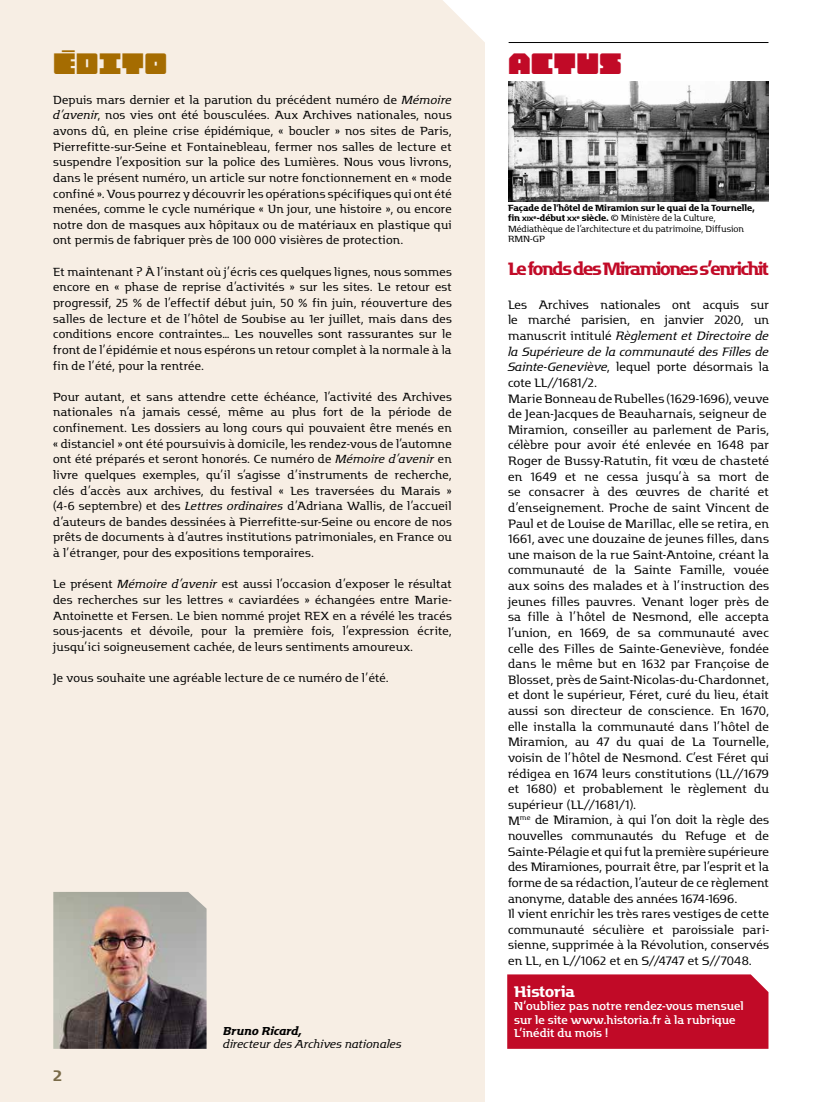
<style>
.page{position:relative;width:840px;height:1102px;background:#fff}
.page>*{position:absolute;margin:0;border:0;box-sizing:border-box;transform-origin:0 0}
.t1{font:25px "Archives Pro Standard";color:#c10a27}
.t2{font:25px "Archives Pro Standard";color:#a56c01}
.t3{font:500 17.5px "Motter Factum";letter-spacing:-.08em;color:#c10a27}
.t4{font:500 15px "Motter Factum";letter-spacing:-.015em;color:#fff}
.t5{font:500 15px "Motter Factum";color:#796a48}
.t6{font:11.88px/15.6px "Motter Factum";letter-spacing:.005em;color:#000}
.t7{font:11.5px/15.6px "Motter Factum";letter-spacing:.01em;color:#000;text-align:justify}
.t8{font:11.25px/13.5px "Motter Factum";color:#fff}
.t9{font:italic 11.25px "Motter Factum";letter-spacing:-.005em;color:#000}
.t10{font:italic 500 11.25px "Motter Factum";color:#000}
.t11{font:8.75px/10.5px "Motter Factum";letter-spacing:-.01em;color:#000}
.s1{font-style:italic}
.s2{font-weight:500}
.s3{font-weight:500;font-size:6.12px}
</style>
<div class="page">
<div style="left:507px;top:974px;width:261px;height:75px;background:#c10a27"></div>
<div style="left:0;top:0;width:484px;height:1102px;background:#f7eee4"></div>
<svg style="left:443px;top:0;width:42px;height:43px"></svg>
<hr style="left:508px;top:42px;width:260px;height:1px;background:#000">
<img style="left:53px;top:892px;width:154px;height:157px">
<img style="left:508px;top:81px;width:260px;height:120px">
<h1 class="t2" style="left:53px;top:50px;width:115px">ÉDITO</h1>
<p class="t7" style="left:53px;top:92px;width:400px">Depuis mars dernier et la parution du précédent numéro de <span class="s1">Mémoire d’avenir</span>, nos vies ont été bousculées. Aux Archives nationales, nous avons dû, en pleine crise épidémique, « boucler » nos sites de Paris, Pierrefitte-sur-Seine et Fontainebleau, fermer nos salles de lecture et suspendre l’exposition sur la police des Lumières. Nous vous livrons, dans le présent numéro, un article sur notre fonctionnement en « mode confiné ». Vous pourrez y découvrir les opérations spécifiques qui ont été menées, comme le cycle numérique « Un jour, une histoire », ou encore notre don de masques aux hôpitaux ou de matériaux en plastique qui ont permis de fabriquer près de 100 000 visières de protection.</p>
<p class="t7" style="left:53px;top:264px;width:400px">Et maintenant ? À l’instant où j’écris ces quelques lignes, nous sommes encore en « phase de reprise d’activités » sur les sites. Le retour est progressif, 25 % de l’effectif début juin, 50 % fin juin, réouverture des salles de lecture et de l’hôtel de Soubise au 1er juillet, mais dans des conditions encore contraintes… Les nouvelles sont rassurantes sur le front de l’épidémie et nous espérons un retour complet à la normale à la fin de l’été, pour la rentrée.</p>
<p class="t7" style="left:53px;top:389px;width:400px">Pour autant, et sans attendre cette échéance, l’activité des Archives nationales n’a jamais cessé, même au plus fort de la période de confinement. Les dossiers au long cours qui pouvaient être menés en « distanciel » ont été poursuivis à domicile, les rendez-vous de l’automne ont été préparés et seront honorés. Ce numéro de <span class="s1">Mémoire d’avenir</span> en livre quelques exemples, qu’il s’agisse d’instruments de recherche, clés d’accès aux archives, du festival « Les traversées du Marais » (4-6 septembre) et des <span class="s1">Lettres ordinaires</span> d’Adriana Wallis, de l’accueil d’auteurs de bandes dessinées à Pierrefitte-sur-Seine ou encore de nos prêts de documents à d’autres institutions patrimoniales, en France ou à l’étranger, pour des expositions temporaires.</p>
<p class="t7" style="left:53px;top:577px;width:400px">Le présent <span class="s1">Mémoire d’avenir</span> est aussi l’occasion d’exposer le résultat des recherches sur les lettres « caviardées » échangées entre Marie-Antoinette et Fersen. Le bien nommé projet REX en a révélé les tracés sous-jacents et dévoile, pour la première fois, l’expression écrite, jusqu’ici soigneusement cachée, de leurs sentiments amoureux.</p>
<p class="t7" style="left:53px;top:671px;width:337px">Je vous souhaite une agréable lecture de ce numéro de l’été.</p>
<h3 class="t5" style="left:53px;top:1067px;width:10px">2</h3>
<p class="t10" style="left:223px;top:1024px;width:81px">Bruno Ricard,</p>
<p class="t9" style="left:223px;top:1038px;width:180px">directeur des Archives nationales</p>
<h1 class="t1" style="left:508px;top:50px;width:115px">ACTUS</h1>
<p class="t11" style="left:508px;top:203px;width:248px"><span class="s2">Façade de l'hôtel de Miramion sur le quai de la Tournelle, fin</span> <span class="s3">XIX</span><sup>e</sup><span class="s2">-début</span> <span class="s3">XX</span><sup>e</sup> <span class="s2">siècle.</span> © Ministère de la Culture, Médiathèque de l’architecture et du patrimoine, Diffusion RMN-GP</p>
<h2 class="t3" style="left:508px;top:259px;width:263px">Le fonds des Miramiones s’enrichit</h2>
<p class="t6" style="left:508px;top:297px;width:263px">Les Archives nationales ont acquis sur le marché parisien, en janvier 2020, un manuscrit intitulé <span class="s1">Règlement et Directoire de la Supérieure de la communauté des Filles de Sainte-Geneviève</span>, lequel porte désormais la cote LL//1681/2.<br>Marie Bonneau de Rubelles (1629-1696), veuve de Jean-Jacques de Beauharnais, seigneur de Miramion, conseiller au parlement de Paris, célèbre pour avoir été enlevée en 1648 par Roger de Bussy-Ratutin, fit vœu de chasteté en 1649 et ne cessa jusqu’à sa mort de se consacrer à des œuvres de charité et d’enseignement. Proche de saint Vincent de Paul et de Louise de Marillac, elle se retira, en 1661, avec une douzaine de jeunes filles, dans une maison de la rue Saint-Antoine, créant la communauté de la Sainte Famille, vouée aux soins des malades et à l’instruction des jeunes filles pauvres. Venant loger près de sa fille à l’hôtel de Nesmond, elle accepta l’union, en 1669, de sa communauté avec celle des Filles de Sainte-Geneviève, fondée dans le même but en 1632 par Françoise de Blosset, près de Saint-Nicolas-du-Chardonnet, et dont le supérieur, Féret, curé du lieu, était aussi son directeur de conscience. En 1670, elle installa la communauté dans l’hôtel de Miramion, au 47 du quai de La Tournelle, voisin de l’hôtel de Nesmond. C’est Féret qui rédigea en 1674 leurs constitutions (LL//1679 et 1680) et probablement le règlement du supérieur (LL//1681/1).<br>M<sup>me</sup> de Miramion, à qui l’on doit la règle des nouvelles communautés du Refuge et de Sainte-Pélagie et qui fut la première supérieure des Miramiones, pourrait être, par l’esprit et la forme de sa rédaction, l’auteur de ce règlement anonyme, datable des années 1674-1696.<br>Il vient enrichir les très rares vestiges de cette communauté séculière et paroissiale pari&shy;sienne, supprimée à la Révolution, conservés en LL, en L//1062 et en S//4747 et S//7048.</p>
<h3 class="t4" style="left:514px;top:983px;width:62px">Historia</h3>
<p class="t8" style="left:514px;top:1000px;width:231px">N’oubliez pas notre rendez-vous mensuel sur le site www.historia.fr à la rubrique<br>L’inédit du mois !</p>
</div>
